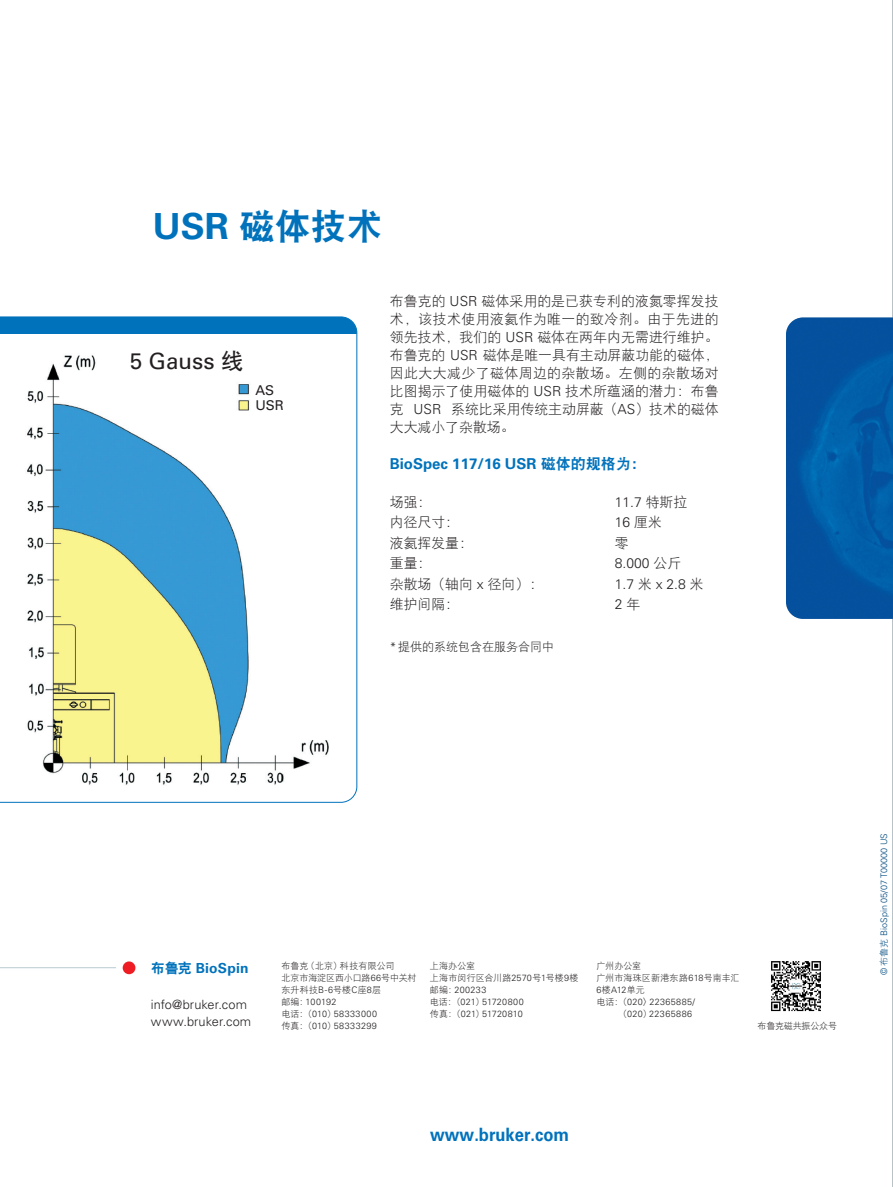
<style>
.page{position:relative;width:893px;height:1187px;background:#fff}
.page>*{position:absolute;margin:0;border:0;box-sizing:border-box;transform-origin:0 0}
.brochure_page_headli{font:36px "DFP Hei W9";color:#0072bc}
.brochure_body{font:22.5px "Univers LT Std";color:#231f20}
.brochure_website{font:700 18.3px "Univers LT Std";color:#0072bc;scale:.9 1}
.brochure_paragraph-h{font:700 15px "Univers LT Std";color:#0072bc}
.brochure_body-2{font:13.8px/18px "DF Hei W3";color:#231f20;text-align:justify}
.brochure_body_justif{font:13.8px "DF Hei W3";color:#231f20}
.brochure_body_justif-2{font:300 13.8px "Univers LT Std";color:#231f20}
.applications_company{font:700 13.8px "Univers LT Std";letter-spacing:.015em;color:#0072bc}
.brochure_body-3{font:13.5px "Univers LT Std";color:#231f20}
.applicatons_contact{font:300 12.75px "Univers LT Std";letter-spacing:.01em;color:#231f20}
.t1{font:12px "DF Hei W3";color:#231f20}
.applicatons_contact-2{font:300 9px/12px "Univers LT Std";letter-spacing:.04em;color:#231f20}
.applicatons_contact-3{font:9px/12px "DF Hei W3";letter-spacing:.005em;color:#231f20}
.brochure_literature{font:300 9px "Univers LT Std";color:#004a7f}
.applicatons_contact-4{font:300 9px "Univers LT Std";letter-spacing:.015em;color:#231f20}
.brochure_body-4{font:9px "DF Hei W3";letter-spacing:-.02em;color:#231f20}
.s1{font-family:"Univers LT Std";font-weight:700}
.s2{font-family:"DFP Hei W7"}
.s3{font-family:"Univers LT Std";font-weight:300}
.s4{font-family:"DFP Hei W9";font-weight:400}
.s5{font-family:"DF Hei W3";font-weight:400}
</style>
<div class="page">
<hr style="left:892px;top:0;width:1px;height:1186px;background:#738a95">
<svg style="left:0;top:316px;width:357px;height:486px"></svg>
<img style="left:786px;top:317px;width:107px;height:302px">
<div style="left:123px;top:961px;width:12px;height:13px;background:#ee1d23;border-radius:50%"></div>
<hr style="left:0;top:967px;width:116px;height:1px;background:#bacad2">
<img style="left:26px;top:353px;width:304px;height:432px">
<div style="left:97px;top:353px;width:179px;height:25px;background:#fff"></div>
<div style="left:255px;top:382px;width:75px;height:30px;background:#fff"></div>
<img style="left:771px;top:961px;width:50px;height:51px">
<p class="brochure_page_headli" style="left:153px;top:208px;width:232px"><span class="s1">USR</span> 磁体技术</p>
<p class="brochure_body" style="left:130px;top:348px;width:115px">5 Gauss <span class="s2">线</span></p>
<p class="brochure_body-3" style="left:255px;top:382px;width:20px">AS</p>
<p class="brochure_body-3" style="left:255px;top:397px;width:30px">USR</p>
<p class="brochure_body-2" style="left:390px;top:292px;width:330px">布鲁克的 <span class="s3">USR</span> 磁体采用的是已获专利的液氮零挥发技术，该技术使用液氦作为唯一的致冷剂。由于先进的领先技术，我们的 <span class="s3">USR</span> 磁体在两年内无需进行维护。布鲁克的 <span class="s3">USR</span> 磁体是唯一具有主动屏蔽功能的磁体，因此大大减少了磁体周边的杂散场。左侧的杂散场对比图揭示了使用磁体的 <span class="s3">USR</span> 技术所蕴涵的潜力：布鲁克 <span class="s3">USR</span> 系统比采用传统主动屏蔽（<span class="s3">AS</span>）技术的磁体大大减小了杂散场。</p>
<p class="brochure_paragraph-h" style="left:390px;top:454px;width:257px">BioSpec 117/16 USR <span class="s4">磁体的规格为：</span></p>
<p class="brochure_body_justif" style="left:390px;top:495px;width:43px">场强：</p>
<p class="brochure_body_justif-2" style="left:615px;top:493px;width:74px">11.7 <span class="s5">特斯拉</span></p>
<p class="brochure_body_justif" style="left:390px;top:515px;width:71px">内径尺寸：</p>
<p class="brochure_body_justif-2" style="left:615px;top:514px;width:49px">16 <span class="s5">厘米</span></p>
<p class="brochure_body_justif" style="left:390px;top:536px;width:85px">液氦挥发量：</p>
<p class="brochure_body_justif" style="left:615px;top:536px;width:15px">零</p>
<p class="brochure_body_justif" style="left:390px;top:556px;width:43px">重量：</p>
<p class="brochure_body_justif-2" style="left:615px;top:555px;width:68px">8.000 <span class="s5">公斤</span></p>
<p class="brochure_body_justif" style="left:390px;top:577px;width:155px">杂散场（轴向 <span class="s3">x</span> 径向）：</p>
<p class="brochure_body_justif-2" style="left:615px;top:575px;width:90px">1.7 <span class="s5">米</span> x 2.8 <span class="s5">米</span></p>
<p class="brochure_body_justif" style="left:390px;top:597px;width:71px">维护间隔：</p>
<p class="brochure_body_justif-2" style="left:615px;top:596px;width:27px">2 <span class="s5">年</span></p>
<p class="t1" style="left:390px;top:641px;width:166px"><span class="s3">*</span> 提供的系统包含在服务合同中</p>
<p class="applications_company" style="left:151px;top:960px;width:99px"><span class="s4">布鲁克</span> BioSpin</p>
<p class="applicatons_contact" style="left:151px;top:996px;width:98px">info@bruker.com</p>
<p class="applicatons_contact" style="left:151px;top:1013px;width:102px">www.bruker.com</p>
<p class="applicatons_contact-3" style="left:281px;top:959px;width:115px">布鲁克（北京）科技有限公司</p>
<p class="applicatons_contact-3" style="left:281px;top:971px;width:137px">北京市海淀区西小口路<span class="s3">66</span>号中关村东升科技<span class="s3">B-6</span>号楼<span class="s3">C</span>座<span class="s3">8</span>层</p>
<p class="applicatons_contact-2" style="left:281px;top:995px;width:57px"><span class="s5">邮编：</span>100192</p>
<p class="applicatons_contact-2" style="left:281px;top:1007px;width:97px"><span class="s5">电话：（</span>010<span class="s5">）</span>58333000</p>
<p class="applicatons_contact-2" style="left:281px;top:1019px;width:97px"><span class="s5">传真：（</span>010<span class="s5">）</span>58333299</p>
<p class="applicatons_contact-3" style="left:430px;top:959px;width:47px">上海办公室</p>
<p class="applicatons_contact-3" style="left:430px;top:971px;width:150px">上海市闵行区合川路<span class="s3">2570</span>号<span class="s3">1</span>号楼<span class="s3">9</span>楼</p>
<p class="applicatons_contact-2" style="left:430px;top:983px;width:58px"><span class="s5">邮编：</span>200233</p>
<p class="applicatons_contact-2" style="left:430px;top:995px;width:95px"><span class="s5">电话：（</span>021<span class="s5">）</span>51720800</p>
<p class="applicatons_contact-4" style="left:430px;top:1008px;width:94px"><span class="s5">传真：（</span>021<span class="s5">）</span>51720810</p>
<p class="applicatons_contact-3" style="left:596px;top:959px;width:46px">广州办公室</p>
<p class="applicatons_contact-3" style="left:596px;top:971px;width:145px">广州市海珠区新港东路<span class="s3">618</span>号南丰汇<br><span class="s3">6</span>楼<span class="s3">A12</span>单元</p>
<p class="applicatons_contact-2" style="left:619px;top:995px;width:78px;text-indent:-22px"><span class="s5">电话：（</span>020<span class="s5">〉</span>22365885/<span class="s5">（</span>020<span class="s5">）</span>22365886</p>
<p class="brochure_body-4" style="left:757px;top:1021px;width:81px">布鲁克磁共振公众号</p>
<p class="brochure_website" style="left:430px;top:1123px;width:156px">www.bruker.com</p>
<p class="brochure_literature" style="left:878px;top:975px;width:143px;rotate:-90deg">© <span class="s5">布鲁克</span> BioSpin 05/07 T00000 US</p>
</div>
